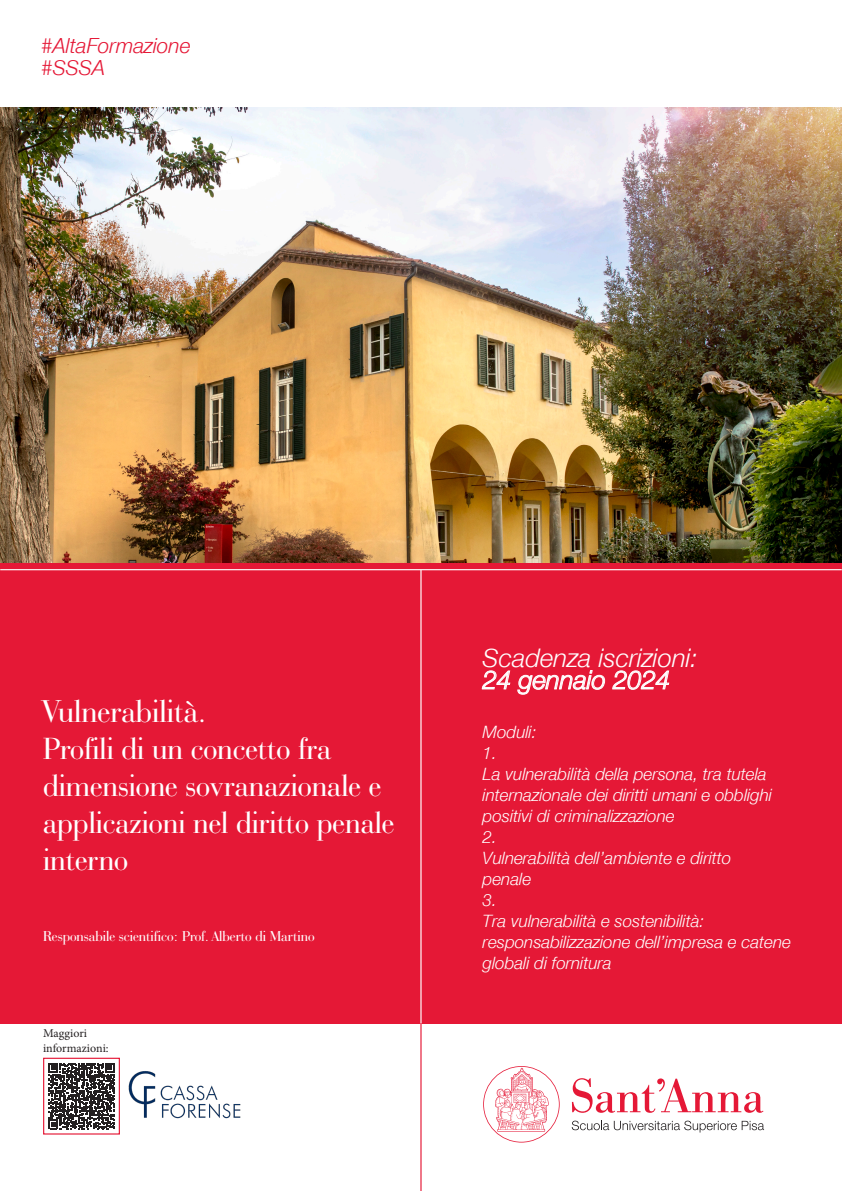
<style>
.page{position:relative;width:842px;height:1191px;background:#fff}
.page>*{position:absolute;margin:0;border:0;box-sizing:border-box;transform-origin:0 0}
.t1{font:33px "Bauer Bodoni BT";color:#fff}
.t2{font:32px/37px "Bauer Bodoni BT";color:#fff}
.t3{font:italic 25.7px/21.9px "Helvetica Neue";color:#fff}
.t4{font:italic 20.8px "Helvetica Neue";color:#e51836}
.t5{font:italic 17px/21px "Helvetica Neue";color:#fff}
.t6{font:15px "Bauer Bodoni BT";color:#fff}
.t7{font:12px/14.4px "Minion Pro";color:#231f20}
</style>
<div class="page">
<div style="left:0;top:116px;width:842px;height:907px;background:#e51836"></div>
<hr style="left:420px;top:116px;width:2px;height:1075px;background:#e51836">
<hr style="left:420px;top:570px;width:2px;height:453px;background:#fff">
<hr style="left:0;top:569px;width:842px;height:1px;background:#fff">
<svg style="left:572px;top:1078px;width:191px;height:34px"></svg>
<svg style="left:572px;top:1120px;width:192px;height:12px"></svg>
<svg style="left:483px;top:1066px;width:77px;height:76px"></svg>
<img style="left:0;top:108px;width:842px;height:455px">
<div style="left:43px;top:1057px;width:77px;height:77px;border:1px solid #e51836"></div>
<svg style="left:48px;top:1063px;width:67px;height:66px"></svg>
<img style="left:128px;top:1071px;width:113px;height:48px">
<p class="t4" style="left:41px;top:33px;width:151px">#AltaFormazione</p>
<p class="t4" style="left:41px;top:55px;width:66px">#SSSA</p>
<p class="t1" style="left:43px;top:690px;width:165px">Vulnerabilità.</p>
<p class="t2" style="left:43px;top:729px;width:290px">Profili di un concetto fra</p>
<p class="t2" style="left:43px;top:766px;width:353px">dimensione sovranazionale e applicazioni nel diritto penale interno</p>
<p class="t6" style="left:43px;top:926px;width:273px">Responsabile scientifico: Prof. Alberto di Martino</p>
<p class="t7" style="left:43px;top:1026px;width:67px">Maggiori informazioni:</p>
<p class="t3" style="left:483px;top:647px;width:216px">Scadenza iscrizioni:<br>24 gennaio 2024</p>
<p class="t5" style="left:483px;top:721px;width:55px">Moduli:</p>
<p class="t5" style="left:483px;top:742px;width:16px">1.</p>
<p class="t5" style="left:483px;top:763px;width:291px">La vulnerabilità della persona, tra tutela internazionale dei diritti umani e obblighi positivi di criminalizzazione</p>
<p class="t5" style="left:483px;top:826px;width:16px">2.</p>
<p class="t5" style="left:483px;top:847px;width:250px">Vulnerabilità dell’ambiente e diritto</p>
<p class="t5" style="left:483px;top:868px;width:50px">penale</p>
<p class="t5" style="left:483px;top:889px;width:16px">3.</p>
<p class="t5" style="left:483px;top:910px;width:223px">Tra vulnerabilità e sostenibilità:</p>
<p class="t5" style="left:483px;top:931px;width:310px">responsabilizzazione dell’impresa e catene globali di fornitura</p>
</div>
